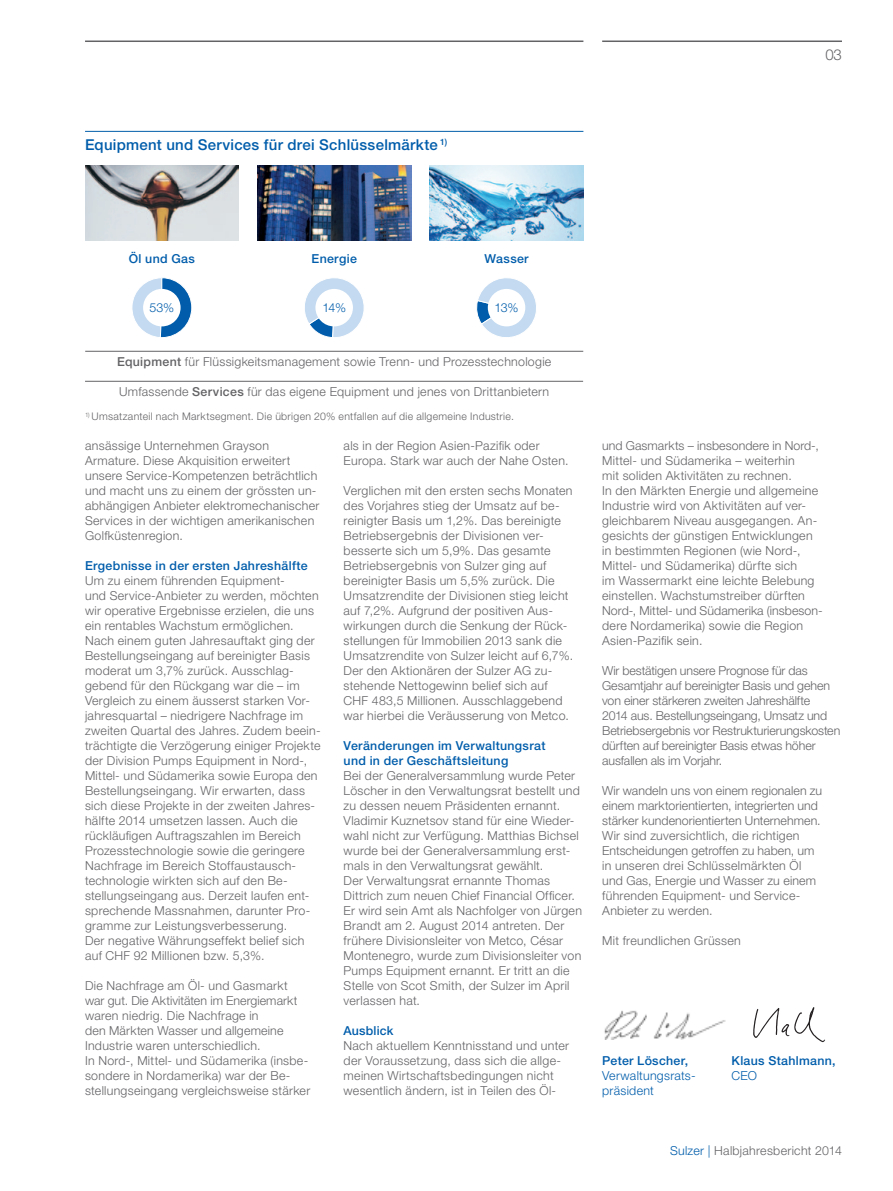
<style>
.page{position:relative;width:893px;height:1191px;background:#fff}
.page>*{position:absolute;margin:0;border:0;box-sizing:border-box;transform-origin:0 0}
._02_Page_Heading_10{font:500 15px "Helvetica Neue LT Std";letter-spacing:.02em;color:#015dab}
.t1{font:300 15px "Helvetica Neue LT Std";color:#636366}
._04_Body_Copy__P{font:300 12.3px/15px "Helvetica Neue LT Std";letter-spacing:.025em;color:#636366}
._04_Body_Copy__P-2{font:300 12.3px/15px "Helvetica Neue LT Std";letter-spacing:-.005em;color:#636366}
._10_At_A_Glance_Head{font:300 12.3px "Helvetica Neue LT Std";letter-spacing:.025em;color:#636366}
._06_Body_Copy_Headin{font:500 12.3px/15px "Helvetica Neue LT Std";letter-spacing:.025em;color:#015dab}
._04_Body_Copy__P-3{font:500 12.3px "Helvetica Neue LT Std";letter-spacing:.025em;color:#015dab}
._04_Body_Copy__P-4{font:300 12.3px/15px "Helvetica Neue LT Std";letter-spacing:.02em;color:#015dab}
._01_Chart_Pullout_Fi{font:300 12.3px "Helvetica Neue LT Std";color:#015dab}
._11_General_Footnote{font:300 10.5px "Helvetica Neue LT Std";letter-spacing:.03em;color:#636366}
.s1{font-weight:500}
.s2{color:#015dab}
</style>
<div class="page">
<img style="left:85px;top:165px;width:154px;height:75px">
<img style="left:257px;top:165px;width:154px;height:75px">
<img style="left:430px;top:165px;width:153px;height:75px">
<svg style="left:132px;top:278px;width:60px;height:60px"></svg>
<div style="left:143px;top:289px;width:38px;height:37px;background:#fff;border-radius:50%"></div>
<svg style="left:305px;top:278px;width:59px;height:60px"></svg>
<div style="left:315px;top:289px;width:38px;height:37px;background:#fff;border-radius:50%"></div>
<svg style="left:477px;top:278px;width:59px;height:59px"></svg>
<div style="left:488px;top:289px;width:37px;height:37px;background:#fff;border-radius:50%"></div>
<img style="left:604px;top:1010px;width:122px;height:29px">
<img style="left:753px;top:1007px;width:72px;height:36px">
<hr style="left:85px;top:131px;width:498px;height:1px;background:#015dab">
<hr style="left:85px;top:351px;width:498px;height:1px;background:#636366">
<hr style="left:85px;top:381px;width:498px;height:1px;background:#636366">
<hr style="left:85px;top:41px;width:498px;height:1px;background:#636366">
<hr style="left:602px;top:41px;width:240px;height:1px;background:#636366">
<p class="_02_Page_Heading_10" style="left:85px;top:136px;width:364px">Equipment und Services für drei Schlüsselmärkte <sup>1)</sup></p>
<p class="t1" style="left:825px;top:46px;width:18px">03</p>
<p class="_06_Body_Copy_Headin" style="left:129px;top:251px;width:67px">Öl und Gas</p>
<p class="_06_Body_Copy_Headin" style="left:312px;top:251px;width:47px">Energie</p>
<p class="_06_Body_Copy_Headin" style="left:485px;top:251px;width:46px">Wasser</p>
<p class="_01_Chart_Pullout_Fi" style="left:149px;top:300px;width:26px">53%</p>
<p class="_01_Chart_Pullout_Fi" style="left:322px;top:300px;width:25px">14%</p>
<p class="_01_Chart_Pullout_Fi" style="left:494px;top:300px;width:26px">13%</p>
<p class="_10_At_A_Glance_Head" style="left:117px;top:354px;width:436px"><span class="s1">Equipment</span> für Flüssigkeitsmanagement sowie Trenn- und Prozesstechnologie</p>
<p class="_10_At_A_Glance_Head" style="left:119px;top:384px;width:432px">Umfassende <span class="s1">Services</span> für das eigene Equipment und jenes von Drittanbietern</p>
<p class="_11_General_Footnote" style="left:85px;top:410px;width:430px"><sup>1)</sup> Umsatzanteil nach Marktsegment. Die übrigen 20% entfallen auf die allgemeine Industrie.</p>
<p class="_04_Body_Copy__P" style="left:344px;top:438px;width:226px">als in der Region Asien-Pazifik oder<br>Europa. Stark war auch der Nahe Osten.</p>
<p class="_04_Body_Copy__P" style="left:344px;top:483px;width:231px">Verglichen mit den ersten sechs Monaten des Vorjahres stieg der Umsatz auf be&shy;reinigter Basis um 1,2%. Das bereinigte Betriebsergebnis der Divisionen ver&shy;besserte sich um 5,9%. Das gesamte Betriebsergebnis von Sulzer ging auf bereinigter Basis um 5,5% zurück. Die Umsatzrendite der Divisionen stieg leicht auf 7,2%. Aufgrund der positiven Aus&shy;wirkungen durch die Senkung der Rück&shy;stellungen für Immobilien 2013 sank die Umsatzrendite von Sulzer leicht auf 6,7%.<br>Der den Aktionären der Sulzer AG zu&shy;stehende Nettogewinn belief sich auf CHF 483,5 Millionen. Ausschlaggebend war hierbei die Veräusserung von Metco.</p>
<p class="_06_Body_Copy_Headin" style="left:344px;top:738px;width:203px">Veränderungen im Verwaltungsrat und in der Geschäftsleitung</p>
<p class="_04_Body_Copy__P" style="left:344px;top:768px;width:240px">Bei der Generalversammlung wurde Peter Löscher in den Verwaltungsrat bestellt und zu dessen neuem Präsidenten ernannt.<br>Vladimir Kuznetsov stand für eine Wieder&shy;wahl nicht zur Verfügung. Matthias Bichsel wurde bei der Generalversammlung erst&shy;mals in den Verwaltungsrat gewählt.<br>Der Verwaltungsrat ernannte Thomas Dittrich zum neuen Chief Financial Officer.<br>Er wird sein Amt als Nachfolger von Jürgen Brandt am 2. August 2014 antreten. Der frühere Divisionsleiter von Metco, César Montenegro, wurde zum Divisionsleiter von Pumps Equipment ernannt. Er tritt an die Stelle von Scot Smith, der Sulzer im April verlassen hat.</p>
<p class="_06_Body_Copy_Headin" style="left:344px;top:1023px;width:51px">Ausblick</p>
<p class="_04_Body_Copy__P" style="left:344px;top:1038px;width:227px">Nach aktuellem Kenntnisstand und unter der Voraussetzung, dass sich die allge&shy;meinen Wirtschaftsbedingungen nicht wesentlich ändern, ist in Teilen des Öl-</p>
<p class="_04_Body_Copy__P" style="left:85px;top:438px;width:236px">ansässige Unternehmen Grayson Armature. Diese Akquisition erweitert unsere Service-Kompetenzen beträchtlich und macht uns zu einem der grössten un&shy;abhängigen Anbieter elektromechanischer Services in der wichtigen amerikanischen Golfküstenregion.</p>
<p class="_06_Body_Copy_Headin" style="left:85px;top:558px;width:224px">Ergebnisse in der ersten Jahreshälfte</p>
<p class="_04_Body_Copy__P" style="left:85px;top:573px;width:235px">Um zu einem führenden Equipment-<br>und Service-Anbieter zu werden, möchten wir operative Ergebnisse erzielen, die uns ein rentables Wachstum ermöglichen.</p>
<p class="_04_Body_Copy__P" style="left:85px;top:633px;width:237px">Nach einem guten Jahresauftakt ging der Bestellungseingang auf bereinigter Basis moderat um 3,7% zurück. Ausschlag&shy;gebend für den Rückgang war die – im Vergleich zu einem äusserst starken Vor&shy;jahresquartal – niedrigere Nachfrage im zweiten Quartal des Jahres. Zudem beein&shy;trächtigte die Verzögerung einiger Projekte der Division Pumps Equipment in Nord-, Mittel- und Südamerika sowie Europa den Bestellungseingang. Wir erwarten, dass sich diese Projekte in der zweiten Jahres&shy;hälfte 2014 umsetzen lassen. Auch die rückläufigen Auftragszahlen im Bereich Prozesstechnologie sowie die geringere Nachfrage im Bereich Stoffaustausch&shy;technologie wirkten sich auf den Be&shy;stellungseingang aus. Derzeit laufen ent&shy;sprechende Massnahmen, darunter Pro&shy;gramme zur Leistungsverbesserung.<br>Der negative Währungseffekt belief sich auf CHF 92 Millionen bzw. 5,3%.</p>
<p class="_04_Body_Copy__P" style="left:85px;top:978px;width:227px">Die Nachfrage am Öl- und Gasmarkt war gut. Die Aktivitäten im Energiemarkt waren niedrig. Die Nachfrage in<br>den Märkten Wasser und allgemeine Industrie waren unterschiedlich.<br>In Nord-, Mittel- und Südamerika (insbe&shy;sondere in Nordamerika) war der Be&shy;stellungseingang vergleichsweise stärker</p>
<p class="_04_Body_Copy__P" style="left:602px;top:438px;width:222px">und Gasmarkts – insbesondere in Nord-, Mittel- und Südamerika – weiterhin<br>mit soliden Aktivitäten zu rechnen.<br>In den Märkten Energie und allgemeine Industrie wird von Aktivitäten auf ver&shy;gleichbarem Niveau ausgegangen. An&shy;gesichts der günstigen Entwicklungen in bestimmten Regionen (wie Nord-, Mittel- und Südamerika) dürfte sich<br>im Wassermarkt eine leichte Belebung einstellen. Wachstumstreiber dürften Nord-, Mittel- und Südamerika (insbeson&shy;dere Nordamerika) sowie die Region Asien-Pazifik sein.</p>
<p class="_04_Body_Copy__P-2" style="left:602px;top:663px;width:240px">Wir bestätigen unsere Prognose für das Gesamtjahr auf bereinigter Basis und gehen von einer stärkeren zweiten Jahreshälfte<br>2014 aus. Bestellungseingang, Umsatz und Betriebsergebnis vor Restrukturierungskosten dürften auf bereinigter Basis etwas höher ausfallen als im Vorjahr.</p>
<p class="_04_Body_Copy__P" style="left:602px;top:783px;width:221px">Wir wandeln uns von einem regionalen zu einem marktorientierten, integrierten und stärker kundenorientierten Unternehmen.<br>Wir sind zuversichtlich, die richtigen Entscheidungen getroffen zu haben, um in unseren drei Schlüsselmärkten Öl und Gas, Energie und Wasser zu einem führenden Equipment- und Service-Anbieter zu werden.</p>
<p class="_04_Body_Copy__P" style="left:602px;top:933px;width:140px">Mit freundlichen Grüssen</p>
<p class="_04_Body_Copy__P-3" style="left:602px;top:1053px;width:88px">Peter Löscher,</p>
<p class="_04_Body_Copy__P-4" style="left:602px;top:1068px;width:95px">Verwaltungsrats&shy;präsident</p>
<p class="_04_Body_Copy__P-3" style="left:731px;top:1053px;width:106px">Klaus Stahlmann,</p>
<p class="_04_Body_Copy__P-4" style="left:731px;top:1068px;width:27px">CEO</p>
<p class="_04_Body_Copy__P" style="left:670px;top:1143px;width:173px"><span class="s2">Sulzer |</span> Halbjahresbericht 2014</p>
</div>
